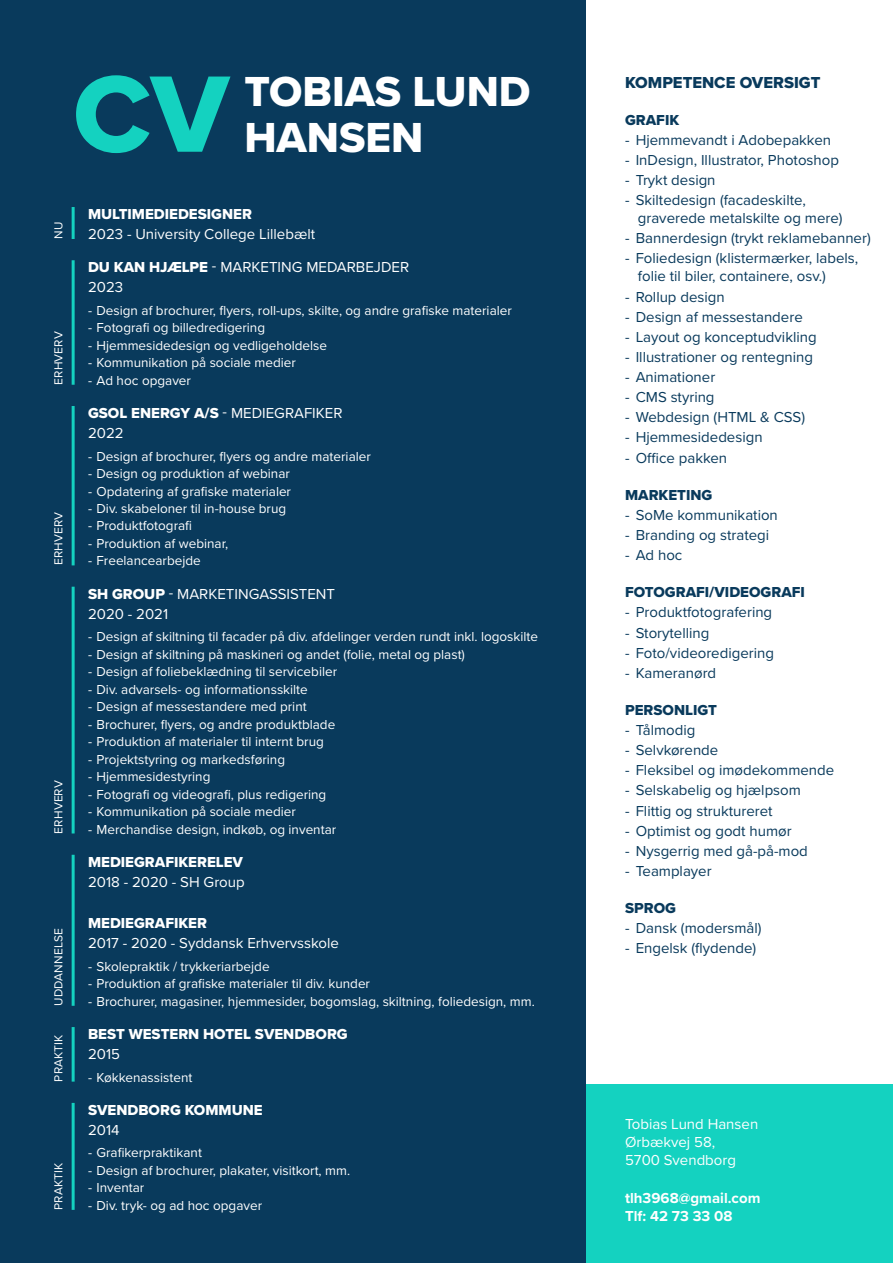
<style>
.page{position:relative;width:893px;height:1263px;background:#093a5c}
.page>*{position:absolute;margin:0;border:0;box-sizing:border-box;transform-origin:0 0}
.Navn{font:112.65px "Proxima Nova Extrabld";color:#14d2c0}
.Navn-2{font:43.5px "Proxima Nova Extrabld";color:#fff}
.Mellemrubrik{font:16.5px "Proxima Nova Extrabld";color:#093a5c}
.t1{font:15px/18px "Proxima Nova";color:#093a5c}
.Periode{font:15px "Proxima Nova";color:#fff}
.Mellemrubrik_CV{font:15px "Proxima Nova Extrabld";color:#fff}
.Mellemrubrik_CV-2{font:15px "Proxima Nova";color:#fff}
.Mellemrubrik_liste{font:15px "Proxima Nova Extrabld";color:#093a5c}
.Brød{font:15px/18px "Proxima Nova";color:#fff}
.Brød-2{font:700 15px/18px "Proxima Nova";color:#fff}
.t2{font:13.5px "Proxima Nova";color:#fff}
.Beskrivelse{font:12px "Proxima Nova";letter-spacing:.01em;color:#fff}
.s1{font-family:"Proxima Nova Extrabld"}
</style>
<div class="page">
<hr style="left:72px;top:207px;width:3px;height:32px;background:#14d2c0">
<hr style="left:72px;top:260px;width:3px;height:125px;background:#14d2c0">
<hr style="left:72px;top:406px;width:3px;height:159px;background:#14d2c0">
<hr style="left:72px;top:587px;width:3px;height:246px;background:#14d2c0">
<hr style="left:72px;top:855px;width:3px;height:151px;background:#14d2c0">
<hr style="left:72px;top:1027px;width:3px;height:54px;background:#14d2c0">
<hr style="left:72px;top:1103px;width:3px;height:107px;background:#14d2c0">
<div style="left:587px;top:0;width:306px;height:1263px;background:#fff"></div>
<div style="left:587px;top:1085px;width:306px;height:178px;background:#14d2c0"></div>
<p class="Navn" style="left:73px;top:30px;width:158px">CV</p>
<p class="Navn-2" style="left:244px;top:59px;width:288px">TOBIAS LUND</p>
<p class="Navn-2" style="left:244px;top:105px;width:181px">HANSEN</p>
<p class="Beskrivelse" style="left:50px;top:239px;width:19px;rotate:-90deg">NU</p>
<p class="Beskrivelse" style="left:50px;top:385px;width:55px;rotate:-90deg">ERHVERV</p>
<p class="Beskrivelse" style="left:50px;top:565px;width:55px;rotate:-90deg">ERHVERV</p>
<p class="Beskrivelse" style="left:50px;top:833px;width:55px;rotate:-90deg">ERHVERV</p>
<p class="Beskrivelse" style="left:50px;top:1006px;width:79px;rotate:-90deg">UDDANNELSE</p>
<p class="Beskrivelse" style="left:50px;top:1081px;width:49px;rotate:-90deg">PRAKTIK</p>
<p class="Beskrivelse" style="left:50px;top:1210px;width:49px;rotate:-90deg">PRAKTIK</p>
<p class="Mellemrubrik_CV" style="left:88px;top:203px;width:165px">MULTIMEDIEDESIGNER</p>
<p class="Periode" style="left:88px;top:223px;width:229px">2023 - University College Lillebælt</p>
<p class="Mellemrubrik_CV-2" style="left:88px;top:256px;width:323px"><span class="s1">DU KAN HJÆLPE</span> - MARKETING MEDARBEJDER</p>
<p class="Periode" style="left:88px;top:276px;width:37px">2023</p>
<p class="t2" style="left:88px;top:300px;width:425px">- Design af brochurer, flyers, roll-ups, skilte, og andre grafiske materialer</p>
<p class="t2" style="left:88px;top:318px;width:179px">- Fotografi og billedredigering</p>
<p class="t2" style="left:88px;top:335px;width:241px">- Hjemmesidedesign og vedligeholdelse</p>
<p class="t2" style="left:88px;top:353px;width:209px">- Kommunikation på sociale medier</p>
<p class="t2" style="left:88px;top:370px;width:104px">- Ad hoc opgaver</p>
<p class="Mellemrubrik_CV-2" style="left:88px;top:402px;width:256px"><span class="s1">GSOL ENERGY A/S</span> - MEDIEGRAFIKER</p>
<p class="Periode" style="left:88px;top:422px;width:37px">2022</p>
<p class="t2" style="left:88px;top:446px;width:284px">- Design af brochurer, flyers og andre materialer</p>
<p class="t2" style="left:88px;top:463px;width:203px">- Design og produktion af webinar</p>
<p class="t2" style="left:88px;top:481px;width:205px">- Opdatering af grafiske materialer</p>
<p class="t2" style="left:88px;top:498px;width:200px">- Div. skabeloner til in-house brug</p>
<p class="t2" style="left:88px;top:516px;width:106px">- Produktfotografi</p>
<p class="t2" style="left:88px;top:533px;width:142px">- Produktion af webinar,</p>
<p class="t2" style="left:88px;top:551px;width:114px">- Freelancearbejde</p>
<p class="Mellemrubrik_CV-2" style="left:88px;top:582px;width:249px"><span class="s1">SH GROUP</span> - MARKETINGASSISTENT</p>
<p class="Periode" style="left:88px;top:602px;width:82px">2020 - 2021</p>
<p class="t2" style="left:88px;top:627px;width:452px">- Design af skiltning til facader på div. afdelinger verden rundt inkl. logoskilte</p>
<p class="t2" style="left:88px;top:644px;width:378px">- Design af skiltning på maskineri og andet (folie, metal og plast)</p>
<p class="t2" style="left:88px;top:662px;width:251px">- Design af foliebeklædning til servicebiler</p>
<p class="t2" style="left:88px;top:679px;width:221px">- Div. advarsels- og informationsskilte</p>
<p class="t2" style="left:88px;top:697px;width:220px">- Design af messestandere med print</p>
<p class="t2" style="left:88px;top:714px;width:249px">- Brochurer, flyers, og andre produktblade</p>
<p class="t2" style="left:88px;top:731px;width:237px">- Produktion af materialer til internt brug</p>
<p class="t2" style="left:88px;top:749px;width:199px">- Projektstyring og markedsføring</p>
<p class="t2" style="left:88px;top:766px;width:124px">- Hjemmesidestyring</p>
<p class="t2" style="left:88px;top:784px;width:240px">- Fotografi og videografi, plus redigering</p>
<p class="t2" style="left:88px;top:801px;width:209px">- Kommunikation på sociale medier</p>
<p class="t2" style="left:88px;top:819px;width:250px">- Merchandise design, indkøb, og inventar</p>
<p class="Mellemrubrik_CV" style="left:88px;top:850px;width:157px">MEDIEGRAFIKERELEV</p>
<p class="Periode" style="left:88px;top:870px;width:158px">2018 - 2020 - SH Group</p>
<p class="Mellemrubrik_CV" style="left:88px;top:912px;width:120px">MEDIEGRAFIKER</p>
<p class="Periode" style="left:88px;top:932px;width:252px">2017 - 2020 - Syddansk Erhvervsskole</p>
<p class="t2" style="left:88px;top:956px;width:183px">- Skolepraktik / trykkeriarbejde</p>
<p class="t2" style="left:88px;top:974px;width:284px">- Produktion af grafiske materialer til div. kunder</p>
<p class="t2" style="left:88px;top:991px;width:448px">- Brochurer, magasiner, hjemmesider, bogomslag, skiltning, foliedesign, mm.</p>
<p class="Mellemrubrik_CV" style="left:88px;top:1023px;width:261px">BEST WESTERN HOTEL SVENDBORG</p>
<p class="Periode" style="left:88px;top:1043px;width:33px">2015</p>
<p class="t2" style="left:88px;top:1067px;width:106px">- Køkkenassistent</p>
<p class="Mellemrubrik_CV" style="left:88px;top:1098px;width:176px">SVENDBORG KOMMUNE</p>
<p class="Periode" style="left:88px;top:1119px;width:33px">2014</p>
<p class="t2" style="left:88px;top:1143px;width:115px">- Grafikerpraktikant</p>
<p class="t2" style="left:88px;top:1160px;width:264px">- Design af brochurer, plakater, visitkort, mm.</p>
<p class="t2" style="left:88px;top:1178px;width:58px">- Inventar</p>
<p class="t2" style="left:88px;top:1195px;width:176px">- Div. tryk- og ad hoc opgaver</p>
<p class="Mellemrubrik" style="left:625px;top:70px;width:197px">KOMPETENCE OVERSIGT</p>
<p class="Mellemrubrik_liste" style="left:625px;top:108px;width:56px">GRAFIK</p>
<p class="t1" style="left:625px;top:130px;width:207px">- Hjemmevandt i Adobepakken</p>
<p class="t1" style="left:625px;top:150px;width:215px">- InDesign, Illustrator, Photoshop</p>
<p class="t1" style="left:625px;top:170px;width:92px">- Trykt design</p>
<p class="t1" style="left:638px;top:191px;width:206px;text-indent:-13px">- Skiltedesign (facadeskilte, graverede metalskilte og mere)</p>
<p class="t1" style="left:625px;top:229px;width:247px">- Bannerdesign (trykt reklamebanner)</p>
<p class="t1" style="left:638px;top:249px;width:222px;text-indent:-13px">- Foliedesign (klistermærker, labels, folie til biler, containere, osv.)</p>
<p class="t1" style="left:625px;top:287px;width:101px">- Rollup design</p>
<p class="t1" style="left:625px;top:307px;width:179px">- Design af messestandere</p>
<p class="t1" style="left:625px;top:327px;width:193px">- Layout og konceptudvikling</p>
<p class="t1" style="left:625px;top:347px;width:190px">- Illustrationer og rentegning</p>
<p class="t1" style="left:625px;top:367px;width:92px">- Animationer</p>
<p class="t1" style="left:625px;top:388px;width:91px">- CMS styring</p>
<p class="t1" style="left:625px;top:408px;width:182px">- Webdesign (HTML &amp; CSS)</p>
<p class="t1" style="left:625px;top:428px;width:139px">- Hjemmesidedesign</p>
<p class="t1" style="left:625px;top:448px;width:104px">- Office pakken</p>
<p class="Mellemrubrik_liste" style="left:625px;top:484px;width:89px">MARKETING</p>
<p class="t1" style="left:625px;top:505px;width:154px">- SoMe kommunikation</p>
<p class="t1" style="left:625px;top:525px;width:146px">- Branding og strategi</p>
<p class="t1" style="left:625px;top:545px;width:59px">- Ad hoc</p>
<p class="Mellemrubrik_liste" style="left:625px;top:581px;width:181px">FOTOGRAFI/VIDEOGRAFI</p>
<p class="t1" style="left:625px;top:603px;width:149px">- Produktfotografering</p>
<p class="t1" style="left:625px;top:623px;width:86px">- Storytelling</p>
<p class="t1" style="left:625px;top:643px;width:150px">- Foto/videoredigering</p>
<p class="t1" style="left:625px;top:663px;width:93px">- Kameranørd</p>
<p class="Mellemrubrik_liste" style="left:625px;top:699px;width:93px">PERSONLIGT</p>
<p class="t1" style="left:625px;top:720px;width:72px">- Tålmodig</p>
<p class="t1" style="left:625px;top:740px;width:95px">- Selvkørende</p>
<p class="t1" style="left:625px;top:761px;width:211px">- Fleksibel og imødekommende</p>
<p class="t1" style="left:625px;top:781px;width:177px">- Selskabelig og hjælpsom</p>
<p class="t1" style="left:625px;top:801px;width:149px">- Flittig og struktureret</p>
<p class="t1" style="left:625px;top:821px;width:168px">- Optimist og godt humør</p>
<p class="t1" style="left:625px;top:841px;width:184px">- Nysgerrig med gå-på-mod</p>
<p class="t1" style="left:625px;top:861px;width:88px">- Teamplayer</p>
<p class="Mellemrubrik_liste" style="left:625px;top:897px;width:52px">SPROG</p>
<p class="t1" style="left:625px;top:918px;width:138px">- Dansk (modersmål)</p>
<p class="t1" style="left:625px;top:939px;width:133px">- Engelsk (flydende)</p>
<p class="Brød" style="left:625px;top:1114px;width:135px">Tobias Lund Hansen<br>Ørbækvej 58,<br>5700 Svendborg</p>
<p class="Brød-2" style="left:625px;top:1188px;width:137px">tlh3968@gmail.com<br>Tlf: 42 73 33 08</p>
</div>
